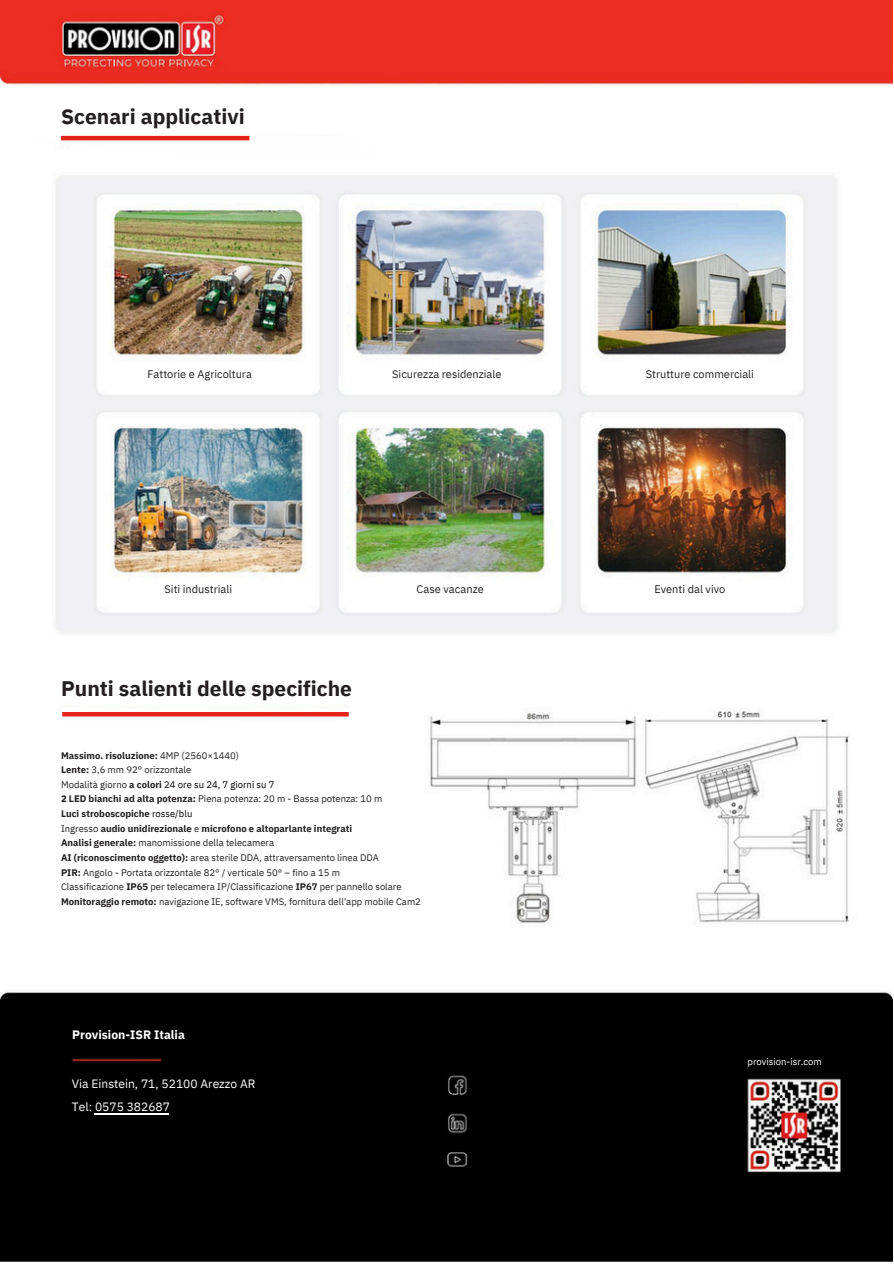
<style>
.page{position:relative;width:894px;height:1264px;background:#fff}
.page>*{position:absolute;margin:0;border:0;box-sizing:border-box;transform-origin:0 0}
.t1{font:700 21px "IBM Plex Sans";color:#231f20}
.t2{font:700 12.15px "IBM Plex Sans";color:#fff}
.t3{font:12px/23.7px "IBM Plex Sans";color:#fff}
.t4{font:11.1px "IBM Plex Sans";color:#231f20}
.t5{font:10.95px "IBM Plex Sans";color:#231f20}
.t6{font:9.45px/14.7px "IBM Plex Sans";color:#231f20}
.t7{font:9.45px "IBM Plex Sans";color:#fff}
.s1{font-weight:700}
.s2{color:#000}
</style>
<div class="page">
<img style="left:0;top:0;width:892px;height:1261px">
<hr style="left:95px;top:1113px;width:74px;height:1px;background:#fff">
<svg style="left:32px;top:135px;width:346px;height:22px"></svg>
<hr style="left:61px;top:136px;width:188px;height:4px;background:#e5231b">
<svg style="left:56px;top:706px;width:299px;height:20px"></svg>
<hr style="left:62px;top:712px;width:286px;height:4px;background:#e5231b">
<h3 class="t1" style="left:61px;top:102px;width:185px">Scenari applicativi</h3>
<h3 class="t5" style="left:147px;top:366px;width:106px">Fattorie e Agricoltura</h3>
<h3 class="t5" style="left:392px;top:367px;width:111px">Sicurezza residenziale</h3>
<h1 class="t5" style="left:164px;top:581px;width:69px">Siti industriali</h1>
<h2 class="t1" style="left:61px;top:675px;width:292px">Punti salienti delle specifiche</h2>
<p class="t4" style="left:416px;top:581px;width:69px">Case vacanze</p>
<h1 class="t6" style="left:61px;top:747px;width:361px"><span class="s1">Massimo. risoluzione:</span> 4MP (2560×1440)<br><span class="s1">Lente:</span> 3,6 mm 92° orizzontale<br>Modalità giorno <span class="s1">a colori</span> <span class="s2">24 ore su 24, 7 giorni su 7<br></span><span class="s1">2 LED bianchi ad alta potenza:</span> Piena potenza: 20 m - Bassa potenza: 10 m<br><span class="s1">Luci stroboscopiche</span> <span class="s2">rosse/blu<br></span>Ingresso <span class="s1">audio unidirezionale</span> e <span class="s1">microfono e altoparlante integrati<br>Analisi generale:</span> manomissione della telecamera<br><span class="s1">AI (riconoscimento oggetto):</span> area sterile DDA, attraversamento linea DDA<br><span class="s1">PIR:</span> Angolo - Portata orizzontale 82° / verticale 50° – fino a 15 m<br>Classificazione <span class="s1">IP65</span> per telecamera IP/Classificazione <span class="s1">IP67</span> per pannello solare <span class="s1">Monitoraggio remoto:</span> navigazione IE, software VMS, fornitura dell'app mobile Cam2</h1>
<p class="t2" style="left:72px;top:1026px;width:114px">Provision-ISR Italia</p>
<h3 class="t3" style="left:72px;top:1071px;width:185px">Via Einstein, 71, 52100 Arezzo AR<br>Tel: 0575 382687</h3>
<h3 class="t5" style="left:645px;top:366px;width:110px">Strutture commerciali</h3>
<h3 class="t5" style="left:654px;top:581px;width:72px">Eventi dal vivo</h3>
<h3 class="t7" style="left:747px;top:1055px;width:76px">provision-isr.com</h3>
</div>
